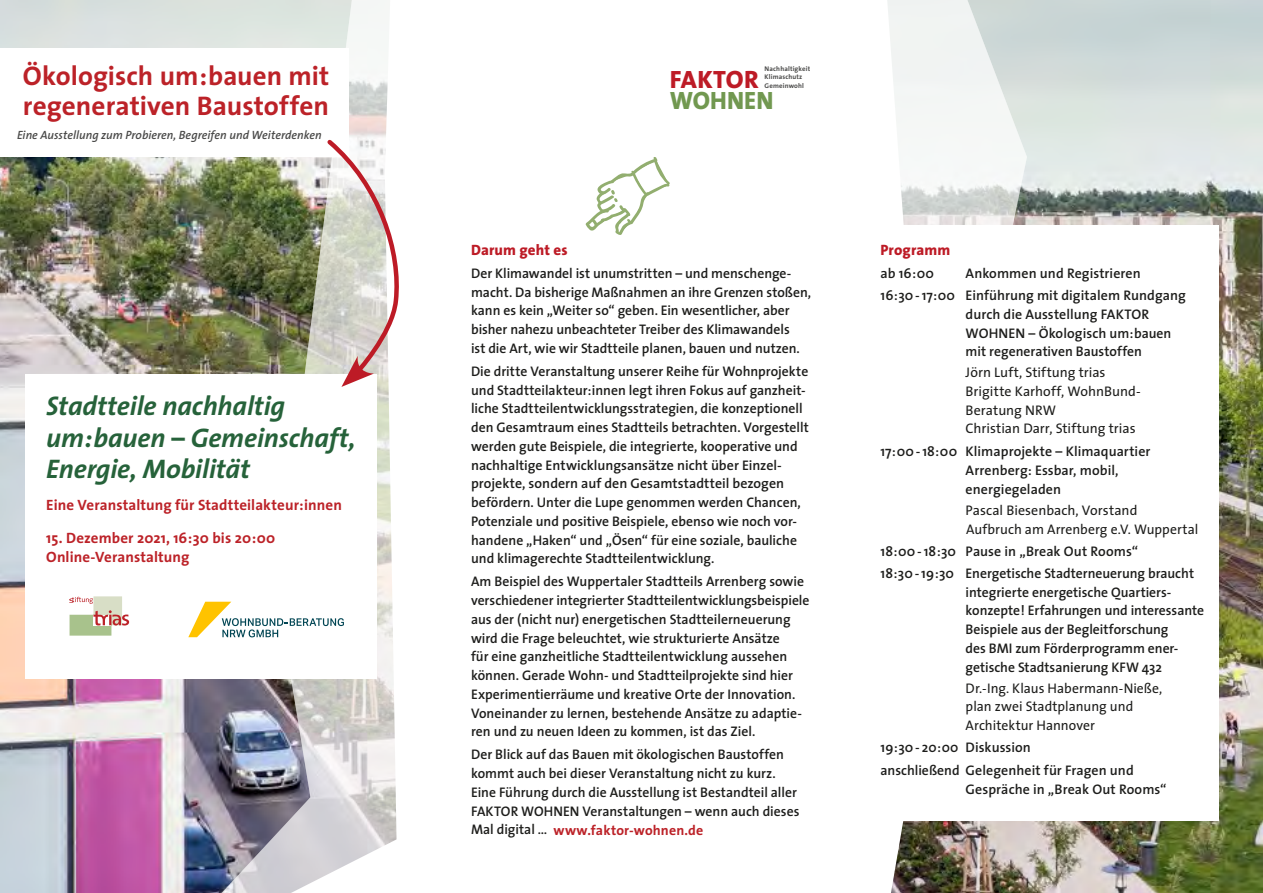
<style>
.page{position:relative;width:1263px;height:893px;background:#fff}
.page>*{position:absolute;margin:0;border:0;box-sizing:border-box;transform-origin:0 0}
.t1{font:italic 700 27px/31.5px "The Sans";letter-spacing:-.005em;color:#26623a}
.t2{font:700 27px/30px "The Sans";color:#bc2228}
.t3{font:800 25.2px "The Sans";letter-spacing:.015em;color:#bd1b26}
.t4{font:800 25.2px "The Sans";letter-spacing:.005em;color:#719850}
.t5{font:700 15px/19.5px "The Sans";letter-spacing:.005em;color:#bc2228}
.t6{font:800 15px "The Sans";letter-spacing:.005em;color:#bd1b26}
.t7{font:600 13.95px/18.8px "The Sans";color:#1d1d1b}
.t8{font:13.95px/18.8px "The Sans";color:#1d1d1b}
.t9{font:italic 600 12px "The Sans";letter-spacing:.005em;color:#4a4a49}
.t10{font:700 6.75px/8.4px "The Sans";letter-spacing:.02em;color:#4a4a49}
.s1{font-weight:700;color:#bc2228}
</style>
<div class="page">
<img style="left:352px;top:0;width:44px;height:862px">
<img style="left:891px;top:0;width:372px;height:893px">
<img style="left:0;top:0;width:352px;height:893px">
<div style="left:460px;top:225px;width:759px;height:596px;background:#fff"></div>
<div style="left:0;top:49px;width:348px;height:108px;background:#fff"></div>
<svg style="left:585px;top:157px;width:85px;height:78px"></svg>
<div style="left:25px;top:374px;width:351px;height:304px;background:#fff"></div>
<svg style="left:69px;top:596px;width:60px;height:40px"></svg>
<svg style="left:188px;top:602px;width:156px;height:35px"></svg>
<svg style="left:323px;top:136px;width:76px;height:251px"></svg>
<h1 class="t2" style="left:23px;top:61px;width:308px">Ökologisch um:bauen mit regenerativen Baustoffen</h1>
<p class="t9" style="left:17px;top:125px;width:306px">Eine Ausstellung zum Probieren, Begreifen und Weiterdenken</p>
<h1 class="t1" style="left:46px;top:389px;width:311px">Stadtteile nachhaltig um:bauen – Gemeinschaft,<br>Energie, Mobilität</h1>
<p class="t5" style="left:46px;top:495px;width:297px">Eine Veranstaltung für Stadtteilakteur:innen</p>
<p class="t5" style="left:46px;top:527px;width:231px">15. Dezember 2021, 16:30 bis 20:00<br>Online-Veranstaltung</p>
<p class="t10" style="left:765px;top:64px;width:47px">Nachhaltigkeit<br>Klimaschutz<br>Gemeinwohl</p>
<h2 class="t3" style="left:670px;top:58px;width:90px">FAKTOR</h2>
<h2 class="t4" style="left:670px;top:79px;width:105px">WOHNEN</h2>
<p class="t6" style="left:471px;top:237px;width:98px">Darum geht es</p>
<p class="t7" style="left:471px;top:263px;width:342px">Der Klimawandel ist unumstritten – und menschenge&shy;macht. Da bisherige Maßnahmen an ihre Grenzen stoßen, kann es kein „Weiter so“ geben. Ein wesentlicher, aber bisher nahezu unbeachteter Treiber des Klimawandels<br>ist die Art, wie wir Stadtteile planen, bauen und nutzen.</p>
<p class="t7" style="left:471px;top:361px;width:339px">Die dritte Veranstaltung unserer Reihe für Wohnprojekte und Stadtteilakteur:innen legt ihren Fokus auf ganzheit&shy;liche Stadtteilentwicklungsstrategien, die konzeptionell den Gesamtraum eines Stadtteils betrachten. Vorgestellt werden gute Beispiele, die integrierte, kooperative und nachhaltige Entwicklungsansätze nicht über Einzel&shy;projekte, sondern auf den Gesamtstadtteil bezogen befördern. Unter die Lupe genommen werden Chancen, Potenziale und positive Beispiele, ebenso wie noch vor&shy;handene „Haken“ und „Ösen“ für eine soziale, bauliche und klimagerechte Stadtteilentwicklung.</p>
<p class="t7" style="left:471px;top:572px;width:340px">Am Beispiel des Wuppertaler Stadtteils Arrenberg sowie verschiedener integrierter Stadtteilentwicklungsbeispiele aus der (nicht nur) energetischen Stadtteilerneuerung wird die Frage beleuchtet, wie strukturierte Ansätze<br>für eine ganzheitliche Stadtteilentwicklung aussehen können. Gerade Wohn- und Stadtteilprojekte sind hier Experimentierräume und kreative Orte der Innovation.<br>Voneinander zu lernen, bestehende Ansätze zu adaptie&shy;ren und zu neuen Ideen zu kommen, ist das Ziel.</p>
<p class="t7" style="left:471px;top:745px;width:330px">Der Blick auf das Bauen mit ökologischen Baustoffen kommt auch bei dieser Veranstaltung nicht zu kurz.<br>Eine Führung durch die Ausstellung ist Bestandteil aller FAKTOR WOHNEN Veranstaltungen – wenn auch dieses Mal digital … <span class="s1">www.faktor-wohnen.de</span></p>
<p class="t6" style="left:880px;top:237px;width:71px">Programm</p>
<p class="t7" style="left:880px;top:263px;width:55px">ab 16:00</p>
<p class="t7" style="left:880px;top:262px;width:307px;line-height:22.2px;text-indent:85px">Ankommen und Registrieren<br>16:30-17:00 Einführung mit digitalem Rundgang</p>
<p class="t7" style="left:965px;top:304px;width:207px">durch die Ausstellung FAKTOR<br>WOHNEN – Ökologisch um:bauen mit regenerativen Baustoffen</p>
<p class="t8" style="left:965px;top:363px;width:177px">Jörn Luft, Stiftung trias<br>Brigitte Karhoff, WohnBund-<br>Beratung NRW<br>Christian Darr, Stiftung trias</p>
<p class="t7" style="left:965px;top:442px;width:186px;text-indent:-85px">17:00-18:00 Klimaprojekte – Klimaquartier<br>Arrenberg: Essbar, mobil, energiegeladen</p>
<p class="t8" style="left:965px;top:500px;width:234px">Pascal Biesenbach, Vorstand<br>Aufbruch am Arrenberg e.V. Wuppertal</p>
<p class="t7" style="left:880px;top:539px;width:315px;line-height:22.2px">18:00-18:30 Pause in „Break Out Rooms“<br>18:30-19:30 Energetische Stadterneuerung braucht</p>
<p class="t7" style="left:965px;top:582px;width:240px">integrierte energetische Quartiers&shy;konzepte! Erfahrungen und interessante Beispiele aus der Begleitforschung<br>des BMI zum Förderprogramm ener&shy;getische Stadtsanierung KFW 432</p>
<p class="t8" style="left:965px;top:678px;width:198px">Dr.-Ing. Klaus Habermann-Nieße, plan zwei Stadtplanung und<br>Architektur Hannover</p>
<p class="t7" style="left:880px;top:736px;width:255px;line-height:23px">19:30- 20:00 Diskussion<br>anschließend Gelegenheit für Fragen und</p>
<p class="t7" style="left:966px;top:779px;width:202px">Gespräche in „Break Out Rooms“</p>
</div>
